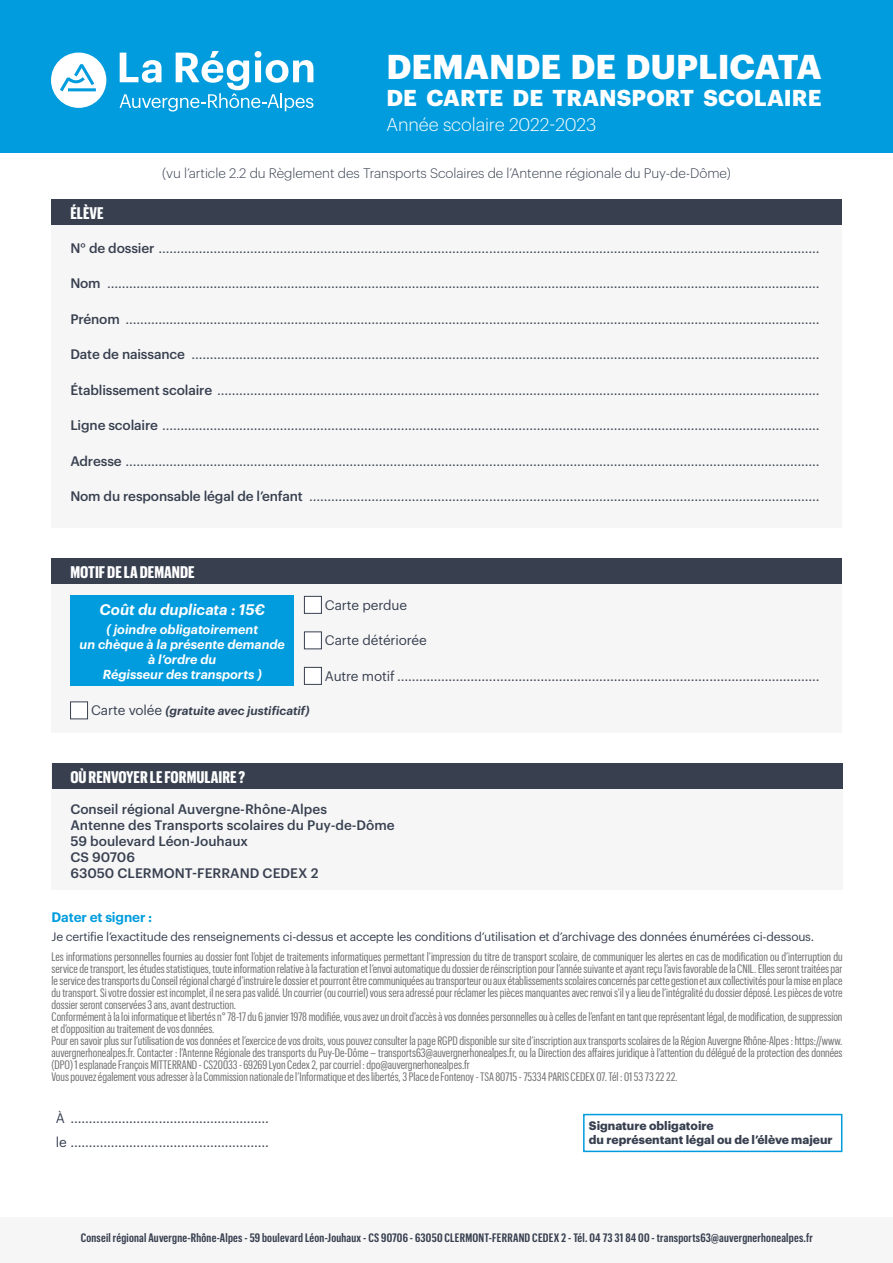
<style>
.page{position:relative;width:893px;height:1263px;background:#fff}
.page>*{position:absolute;margin:0;border:0;box-sizing:border-box;transform-origin:0 0}
.t1{font:700 33.75px "Graphik";color:#fff}
.t2{font:700 22.5px "Graphik";letter-spacing:.005em;color:#fff}
.t3{font:300 18px "Graphik";letter-spacing:-.005em;color:#fff}
.t4{font:700 16.5px "Graphik X Cond";color:#fff}
.t5{font:italic 600 15px "Graphik";color:#fff}
.t6{font:13.5px/24px "Graphik";letter-spacing:-.01em;color:#384050}
.t7{font:500 13.5px/16.2px "Graphik";color:#384050}
.t8{font:300 13.5px "Graphik";letter-spacing:-.005em;color:#384050}
.t9{font:600 13.5px "Graphik";letter-spacing:-.01em;color:#009cdd}
.t10{font:italic 600 12.75px/15px "Graphik";color:#fff;text-align:center}
.t11{font:12px/12px "Graphik X Cond";color:#706f6f}
.t12{font:600 12px "Graphik X Cond";letter-spacing:.02em;color:#384050}
.t13{font:12px "Graphik";letter-spacing:-.02em;color:#384050}
.t14{font:700 12px/14.4px "Graphik";color:#384050}
.t15{font:italic 600 12px "Graphik";color:#384050}
.s1{font-weight:500}
.s2{font-weight:400;font-style:normal;font-size:13.5px}
</style>
<div class="page">
<div style="left:0;top:0;width:893px;height:152px;background:#009cdd"></div>
<div style="left:51px;top:199px;width:791px;height:328px;background:#f6f6f6"></div>
<div style="left:51px;top:558px;width:791px;height:174px;background:#f6f6f6"></div>
<div style="left:51px;top:199px;width:791px;height:26px;background:#384050"></div>
<div style="left:52px;top:558px;width:790px;height:26px;background:#384050"></div>
<div style="left:304px;top:596px;width:18px;height:17px;background:#fff;border:1px solid #384050"></div>
<div style="left:304px;top:632px;width:18px;height:17px;background:#fff;border:1px solid #384050"></div>
<div style="left:304px;top:667px;width:18px;height:17px;background:#fff;border:1px solid #384050"></div>
<div style="left:70px;top:702px;width:18px;height:17px;background:#fff;border:1px solid #384050"></div>
<div style="left:51px;top:763px;width:791px;height:127px;background:#f6f6f6"></div>
<div style="left:52px;top:763px;width:790px;height:26px;background:#384050"></div>
<svg style="left:120px;top:51px;width:193px;height:61px"></svg>
<svg style="left:51px;top:53px;width:55px;height:55px"></svg>
<div style="left:0;top:1217px;width:893px;height:46px;background:#f6f6f6"></div>
<div style="left:70px;top:595px;width:224px;height:91px;background:#009cdd"></div>
<div style="left:583px;top:1114px;width:259px;height:38px;border:2px solid #009cdd"></div>
<p class="t4" style="left:70px;top:201px;width:35px">ÉLÈVE</p>
<h1 class="t1" style="left:386px;top:40px;width:437px">DEMANDE DE DUPLICATA</h1>
<h2 class="t2" style="left:386px;top:80px;width:437px">DE CARTE DE TRANSPORT SCOLAIRE</h2>
<h3 class="t3" style="left:386px;top:112px;width:211px">Année scolaire 2022-2023</h3>
<p class="t8" style="left:162px;top:164px;width:570px">(vu l’article 2.2 du Règlement des Transports Scolaires de l’Antenne régionale du Puy-de-Dôme)</p>
<p class="t6" style="left:70px;top:235px;width:751px"><span class="s1">N° de dossier</span> ....................................................................................................................................................................................</p>
<p class="t6" style="left:70px;top:270px;width:751px"><span class="s1">Nom</span> ..................................................................................................................................................................................................</p>
<p class="t6" style="left:70px;top:306px;width:751px"><span class="s1">Prénom</span> .............................................................................................................................................................................................</p>
<p class="t6" style="left:70px;top:341px;width:751px"><span class="s1">Date de naissance</span> ...........................................................................................................................................................................</p>
<p class="t6" style="left:70px;top:377px;width:751px"><span class="s1">Établissement scolaire</span> ....................................................................................................................................................................</p>
<p class="t6" style="left:70px;top:412px;width:751px"><span class="s1">Ligne scolaire</span> ...................................................................................................................................................................................</p>
<p class="t6" style="left:70px;top:448px;width:751px"><span class="s1">Adresse</span> .............................................................................................................................................................................................</p>
<p class="t6" style="left:70px;top:483px;width:751px"><span class="s1">Nom du responsable légal de l’enfant</span> ...........................................................................................................................................</p>
<p class="t4" style="left:70px;top:560px;width:126px">MOTIF DE LA DEMANDE</p>
<p class="t5" style="left:100px;top:598px;width:167px">Coût du duplicata : 15€</p>
<p class="t10" style="left:80px;top:621px;width:207px">( joindre obligatoirement<br>un chèque à la présente demande à l’ordre du<br>Régisseur des transports )</p>
<p class="t15" style="left:91px;top:701px;width:220px"><span class="s2">Carte volée</span> (gratuite avec justificatif)</p>
<p class="t6" style="left:325px;top:591px;width:84px">Carte perdue</p>
<p class="t6" style="left:325px;top:627px;width:103px">Carte détériorée</p>
<p class="t6" style="left:325px;top:663px;width:496px">Autre motif ...................................................................................................................</p>
<p class="t4" style="left:70px;top:765px;width:177px">OÙ RENVOYER LE FORMULAIRE ?</p>
<p class="t7" style="left:70px;top:799px;width:326px">Conseil régional Auvergne-Rhône-Alpes<br>Antenne des Transports scolaires du Puy-de-Dôme<br>59 boulevard Léon-Jouhaux<br>CS 90706<br>63050 CLERMONT-FERRAND CEDEX 2</p>
<p class="t9" style="left:52px;top:907px;width:102px">Dater et signer :</p>
<p class="t13" style="left:52px;top:927px;width:764px">Je certifie l’exactitude des renseignements ci-dessus et accepte les conditions d’utilisation et d’archivage des données énumérées ci-dessous.</p>
<p class="t11" style="left:52px;top:950px;width:792px">Les informations personnelles fournies au dossier font l’objet de traitements informatiques permettant l’impression du titre de transport scolaire, de communiquer les alertes en cas de modification ou d’interruption du service de transport, les études statistiques, toute information relative à la facturation et l’envoi automatique du dossier de réinscription pour l’année suivante et ayant reçu l’avis favorable de la CNIL. Elles seront traitées par le service des transports du Conseil régional chargé d’instruire le dossier et pourront être communiquées au transporteur ou aux établissements scolaires concernés par cette gestion et aux collectivités pour la mise en place du transport. Si votre dossier est incomplet, il ne sera pas validé. Un courrier (ou courriel) vous sera adressé pour réclamer les pièces manquantes avec renvoi s’il y a lieu de l’intégralité du dossier déposé. Les pièces de votre dossier seront conservées 3 ans, avant destruction.<br>Conformément à la loi informatique et libertés n° 78-17 du 6 janvier 1978 modifiée, vous avez un droit d’accès à vos données personnelles ou à celles de l’enfant en tant que représentant légal, de modification, de suppression et d’opposition au traitement de vos données.<br>Pour en savoir plus sur l’utilisation de vos données et l’exercice de vos droits, vous pouvez consulter la page RGPD disponible sur site d’inscription aux transports scolaires de la Région Auvergne Rhône-Alpes : https://www. auvergnerhonealpes.fr. Contacter : l’Antenne Régionale des transports du Puy-De-Dôme – transports63@auvergnerhonealpes.fr, ou la Direction des affaires juridique à l’attention du délégué de la protection des données (DPO) 1 esplanade François MITTERRAND - CS20033 - 69269 Lyon Cedex 2, par courriel : dpo@auvergnerhonealpes.fr<br>Vous pouvez également vous adresser à la Commission nationale de l’Informatique et des libertés, 3 Place de Fontenoy - TSA 80715 - 75334 PARIS CEDEX 07. Tél : 01 53 73 22 22.</p>
<p class="t6" style="left:56px;top:1105px;width:215px">À ...................................................... le ......................................................</p>
<p class="t14" style="left:589px;top:1117px;width:245px">Signature obligatoire<br>du représentant légal ou de l’élève majeur</p>
<p class="t12" style="left:81px;top:1229px;width:734px">Conseil régional Auvergne-Rhône-Alpes - 59 boulevard Léon-Jouhaux - CS 90706 - 63050 CLERMONT-FERRAND CEDEX 2 - Tél. 04 73 31 84 00 - transports63@auvergnerhonealpes.fr</p>
</div>
